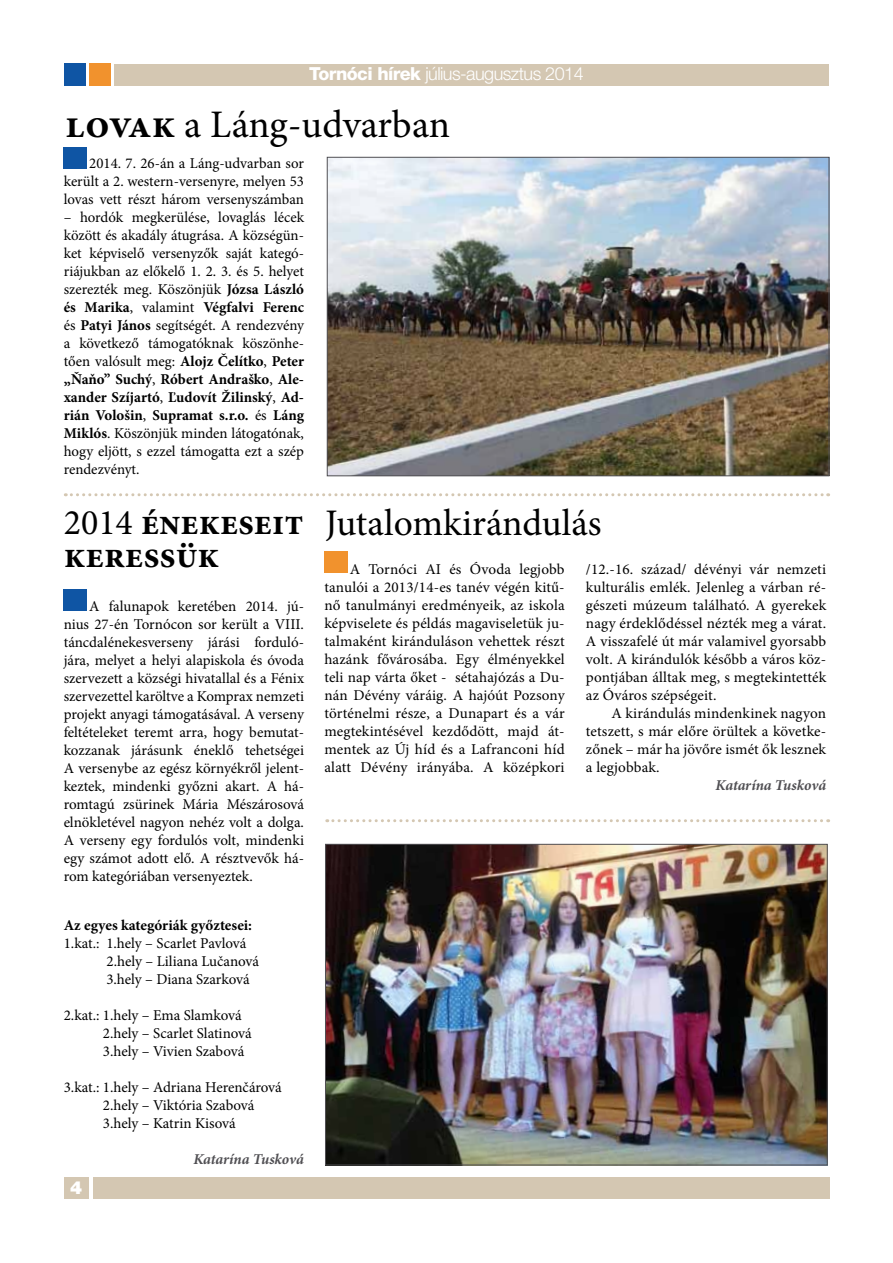
<style>
.page{position:relative;width:893px;height:1263px;background:#fff}
.page>*{position:absolute;margin:0;border:0;box-sizing:border-box;transform-origin:0 0}
.t1{font:39px "Minion Pro";letter-spacing:-.005em;color:#000}
.t2{font:37.5px "Minion Pro";color:#000}
.t3{font:700 36px "Minion Pro";color:#000}
.t4{font:300 18px "Helvetica Neue LT Pro";letter-spacing:-.03em;color:#fff}
.t5{font:900 18px "Helvetica Neue LT Pro";color:#fff}
.t6{font:15px/18px "Minion Pro";color:#000;text-align:justify}
.t7{font:italic 700 15px "Minion Pro";letter-spacing:-.005em;color:#504f53}
.t8{font:700 15px "Minion Pro";color:#000}
.s1{font-weight:800}
.s2{font-weight:700}
.s3{font-size:36px}
.s4{font-weight:700;font-size:36px}
</style>
<div class="page">
<div style="left:64px;top:1177px;width:24px;height:22px;background:#d4c7b2"></div>
<div style="left:93px;top:1177px;width:736px;height:22px;background:#d4c7b2"></div>
<div style="left:114px;top:64px;width:715px;height:22px;background:#d4c7b2"></div>
<div style="left:64px;top:64px;width:22px;height:22px;background:#0f55a4"></div>
<div style="left:89px;top:64px;width:22px;height:22px;background:#f1922d"></div>
<img style="left:329px;top:159px;width:498px;height:315px">
<div style="left:327px;top:157px;width:502px;height:319px;border:1px solid #504f53"></div>
<div style="left:324px;top:551px;width:24px;height:22px;background:#f1922d"></div>
<div style="left:64px;top:147px;width:23px;height:22px;background:#0f55a4"></div>
<svg style="left:65px;top:493px;width:764px;height:3px"></svg>
<svg style="left:327px;top:819px;width:502px;height:3px"></svg>
<img style="left:327px;top:846px;width:498px;height:317px">
<div style="left:325px;top:844px;width:502px;height:321px;border:1px solid #504f53"></div>
<div style="left:64px;top:589px;width:23px;height:22px;background:#0f55a4"></div>
<p class="t4" style="left:309px;top:62px;width:276px"><span class="s1">Tornóci hírek</span> július-augusztus 2014</p>
<p class="t1" style="left:66px;top:98px;width:386px"><span class="s2">lovak</span> a Láng-udvarban</p>
<p class="t6" style="left:64px;top:155px;width:242px;text-indent:26px">2014. 7. 26-án a Láng-udvarban sor került a 2. western-versenyre, melyen 53 lovas vett részt három versenyszámban</p>
<p class="t6" style="left:64px;top:209px;width:242px">– hordók megkerülése, lovaglás lécek között és akadály átugrása. A községün&shy;ket képviselő versenyzők saját kategó&shy;riájukban az előkelő 1. 2. 3. és 5. helyet szerezték meg. Köszönjük <span class="s2">Józsa László és Marika</span>, valamint <span class="s2">Végfalvi Ferenc </span>és <span class="s2">Patyi János</span> segítségét. A rendezvény a következő támogatóknak köszönhe&shy;tően valósult meg: <span class="s2">Alojz Čelítko</span>, <span class="s2">Peter „Ňaňo” Suchý</span>, <span class="s2">Róbert Andraško</span>, <span class="s2">Ale&shy;xander Szíjartó</span>, <span class="s2">Ľudovít Žilinský</span>, <span class="s2">Ad&shy;rián Vološin</span>, <span class="s2">Supramat s.r.o.</span> és <span class="s2">Láng Miklós</span>. Köszönjük minden látogatónak, hogy eljött, s ezzel támogatta ezt a szép rendezvényt.</p>
<p class="t2" style="left:64px;top:498px;width:539px"><span class="s3">2014</span> <span class="s4">énekeseit</span> Jutalomkirándulás</p>
<p class="t3" style="left:64px;top:530px;width:157px">keressük</p>
<p class="t6" style="left:324px;top:560px;width:242px;text-indent:26px">A Tornóci AI és Óvoda legjobb tanulói a 2013/14-es tanév végén kitű&shy;nő tanulmányi eredményeik, az iskola képviselete és példás magaviseletük ju&shy;talmaként kiránduláson vehettek részt hazánk fővárosába. Egy élményekkel teli nap várta őket - sétahajózás a Du&shy;nán Dévény váráig. A hajóút Pozsony történelmi része, a Dunapart és a vár megtekintésével kezdődött, majd át&shy;mentek az Új híd és a Lafranconi híd alatt Dévény irányába. A középkori</p>
<p class="t6" style="left:586px;top:560px;width:242px">/12.-16. század/ dévényi vár nemzeti</p>
<p class="t6" style="left:586px;top:578px;width:242px">kulturális emlék. Jelenleg a várban ré-</p>
<p class="t6" style="left:586px;top:596px;width:242px">gészeti múzeum található. A gyerekek</p>
<p class="t6" style="left:586px;top:614px;width:242px">nagy érdeklődéssel nézték meg a várat.</p>
<p class="t6" style="left:586px;top:632px;width:242px">A visszafelé út már valamivel gyorsabb</p>
<p class="t6" style="left:586px;top:650px;width:242px">volt. A kirándulók később a város köz-</p>
<p class="t6" style="left:586px;top:668px;width:242px">pontjában álltak meg, s megtekintették</p>
<p class="t6" style="left:586px;top:686px;width:132px">az Óváros szépségeit.</p>
<p class="t6" style="left:611px;top:704px;width:216px">A kirándulás mindenkinek nagyon</p>
<p class="t6" style="left:586px;top:722px;width:242px">tetszett, s már előre örültek a követke-</p>
<p class="t6" style="left:586px;top:740px;width:242px">zőnek – már ha jövőre ismét ők lesznek</p>
<p class="t6" style="left:586px;top:758px;width:75px">a legjobbak.</p>
<p class="t7" style="left:715px;top:774px;width:112px">Katarína Tusková</p>
<p class="t6" style="left:64px;top:597px;width:242px;text-indent:26px">A falunapok keretében 2014. jú&shy;nius 27-én Tornócon sor került a VIII. táncdalénekesverseny járási forduló&shy;jára, melyet a helyi alapiskola és óvoda szervezett a községi hivatallal és a Fénix szervezettel karöltve a Komprax nemzeti projekt anyagi támogatásával. A verseny feltételeket teremt arra, hogy bemutat&shy;kozzanak járásunk éneklő tehetségei A versenybe az egész környékről jelent&shy;keztek, mindenki győzni akart. A há&shy;romtagú zsürinek Mária Mészárosová elnökletével nagyon nehéz volt a dolga.<br>A verseny egy fordulós volt, mindenki egy számot adott elő. A résztvevők há&shy;rom kategóriában versenyeztek.</p>
<p class="t8" style="left:64px;top:915px;width:190px">Az egyes kategóriák győztesei:</p>
<p class="t6" style="left:64px;top:934px;width:184px">1.kat.: 1.hely – Scarlet Pavlová</p>
<p class="t6" style="left:107px;top:952px;width:154px">2.hely – Liliana Lučanová</p>
<p class="t6" style="left:106px;top:970px;width:145px">3.hely – Diana Szarková</p>
<p class="t6" style="left:103px;top:1006px;width:150px;text-align:left;text-indent:-39px">2.kat.: 1.hely – Ema Slamková<br>2.hely – Scarlet Slatinová<br>3.hely – Vivien Szabová</p>
<p class="t6" style="left:103px;top:1078px;width:180px;text-align:left;text-indent:-39px">3.kat.: 1.hely – Adriana Herenčárová<br>2.hely – Viktória Szabová<br>3.hely – Katrin Kisová</p>
<p class="t7" style="left:193px;top:1149px;width:112px">Katarína Tusková</p>
<p class="t5" style="left:70px;top:1177px;width:14px">4</p>
</div>
